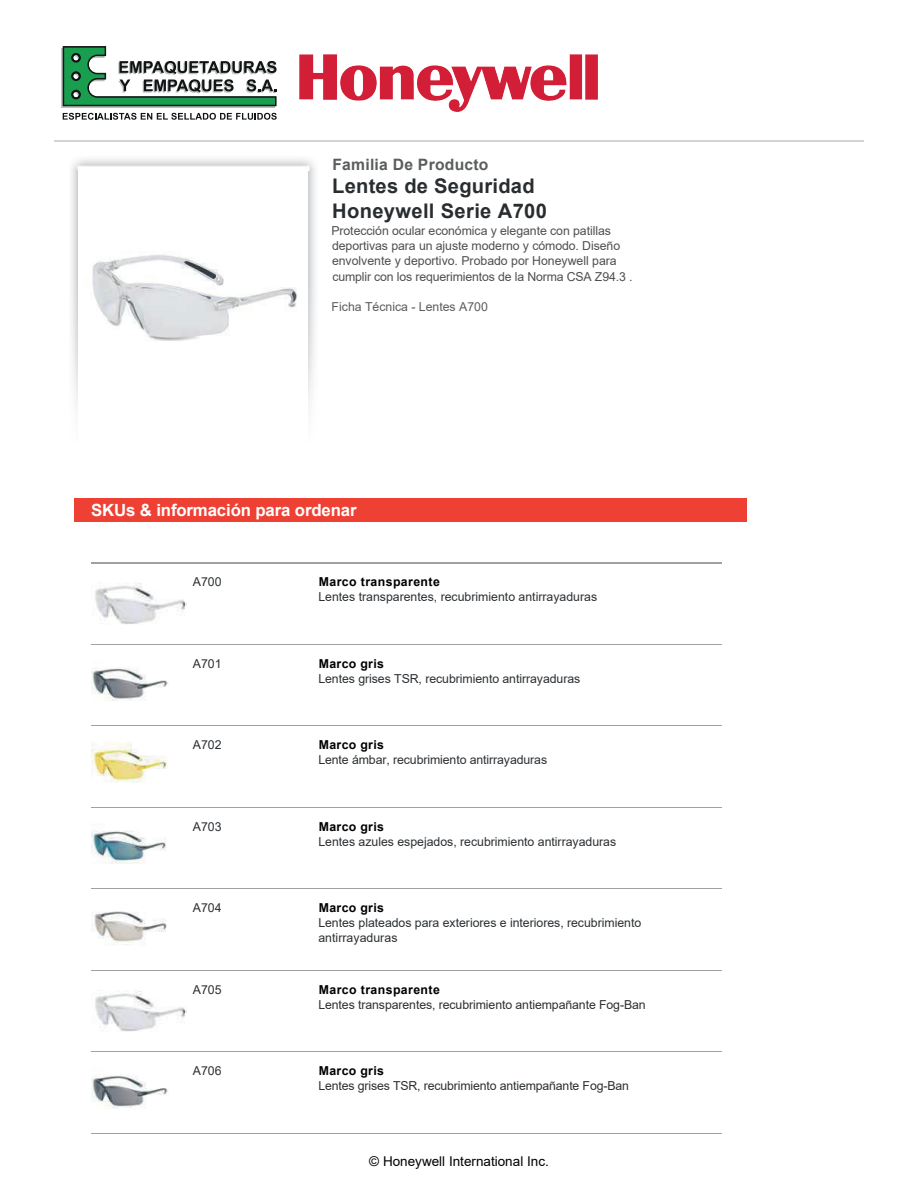
<style>
.page{position:relative;width:918px;height:1188px;background:#fff}
.page>*{position:absolute;margin:0;border:0;box-sizing:border-box;transform-origin:0 0}
.t1{font:700 20.1px/24.6px "Arial";letter-spacing:.015em;color:#292d2f}
.t2{font:700 16.8px "Arial";letter-spacing:-.01em;color:#fff}
.t3{font:700 15.75px "Arial";letter-spacing:.015em;color:#5a5d5e}
.t4{font:13.5px "Arial";color:#000001}
.t5{font:12.3px/15.1px "Arial";letter-spacing:-.005em;color:#2c3033}
.t6{font:12.3px/15.1px "Arial";letter-spacing:-.005em;color:#4d4f51}
.t7{font:700 12.3px "Arial";letter-spacing:.025em;color:#000001}
.t8{font:12.3px "Arial";color:#5a5d5e}
</style>
<div class="page">
<hr style="left:54px;top:140px;width:810px;height:1px;background:#d2d4d3">
<hr style="left:54px;top:141px;width:810px;height:1px;background:#d2d4d3">
<img style="left:92px;top:255px;width:205px;height:86px">
<div style="left:74px;top:498px;width:672px;height:24px;background:#ee4134"></div>
<hr style="left:92px;top:562px;width:630px;height:1px;background:#9da1a2">
<hr style="left:92px;top:644px;width:630px;height:1px;background:#9da1a2">
<hr style="left:92px;top:725px;width:630px;height:1px;background:#9da1a2">
<hr style="left:92px;top:807px;width:630px;height:1px;background:#9da1a2">
<hr style="left:92px;top:888px;width:630px;height:1px;background:#9da1a2">
<hr style="left:92px;top:970px;width:630px;height:1px;background:#9da1a2">
<hr style="left:92px;top:1051px;width:630px;height:1px;background:#9da1a2">
<hr style="left:92px;top:1133px;width:630px;height:1px;background:#9da1a2">
<img style="left:95px;top:582px;width:91px;height:42px">
<img style="left:92px;top:667px;width:76px;height:34px">
<img style="left:92px;top:742px;width:75px;height:41px">
<img style="left:92px;top:830px;width:74px;height:34px">
<img style="left:92px;top:911px;width:75px;height:34px">
<img style="left:95px;top:990px;width:91px;height:42px">
<img style="left:92px;top:1075px;width:76px;height:34px">
<svg style="left:61px;top:46px;width:216px;height:74px"></svg>
<img style="left:299px;top:54px;width:299px;height:58px">
<p class="t3" style="left:332px;top:154px;width:158px">Familia De Producto</p>
<h1 class="t1" style="left:332px;top:174px;width:216px">Lentes de Seguridad<br>Honeywell Serie A700</h1>
<p class="t6" style="left:331px;top:223px;width:303px">Protección ocular económica y elegante con patillas deportivas para un ajuste moderno y cómodo. Diseño envolvente y deportivo. Probado por Honeywell para cumplir con los requerimientos de la Norma CSA Z94.3 .</p>
<p class="t8" style="left:332px;top:298px;width:158px">Ficha Técnica - Lentes A700</p>
<h2 class="t2" style="left:91px;top:499px;width:267px">SKUs &amp; información para ordenar</h2>
<p class="t5" style="left:193px;top:574px;width:30px">A700</p>
<p class="t7" style="left:319px;top:573px;width:122px">Marco transparente</p>
<p class="t5" style="left:318px;top:589px;width:280px">Lentes transparentes, recubrimiento antirrayaduras</p>
<p class="t5" style="left:193px;top:656px;width:30px">A701</p>
<p class="t7" style="left:319px;top:655px;width:67px">Marco gris</p>
<p class="t5" style="left:318px;top:671px;width:264px">Lentes grises TSR, recubrimiento antirrayaduras</p>
<p class="t5" style="left:193px;top:737px;width:30px">A702</p>
<p class="t7" style="left:319px;top:736px;width:67px">Marco gris</p>
<p class="t5" style="left:318px;top:752px;width:230px">Lente ámbar, recubrimiento antirrayaduras</p>
<p class="t5" style="left:193px;top:819px;width:30px">A703</p>
<p class="t7" style="left:319px;top:818px;width:67px">Marco gris</p>
<p class="t5" style="left:318px;top:834px;width:299px">Lentes azules espejados, recubrimiento antirrayaduras</p>
<p class="t5" style="left:193px;top:900px;width:30px">A704</p>
<p class="t7" style="left:319px;top:899px;width:67px">Marco gris</p>
<p class="t5" style="left:318px;top:915px;width:324px">Lentes plateados para exteriores e interiores, recubrimiento antirrayaduras</p>
<p class="t5" style="left:193px;top:982px;width:30px">A705</p>
<p class="t7" style="left:319px;top:981px;width:122px">Marco transparente</p>
<p class="t5" style="left:318px;top:997px;width:329px">Lentes transparentes, recubrimiento antiempañante Fog-Ban</p>
<p class="t5" style="left:193px;top:1063px;width:30px">A706</p>
<p class="t7" style="left:319px;top:1062px;width:67px">Marco gris</p>
<p class="t5" style="left:318px;top:1078px;width:312px">Lentes grises TSR, recubrimiento antiempañante Fog-Ban</p>
<p class="t4" style="left:369px;top:1152px;width:181px">© Honeywell International Inc.</p>
</div>
